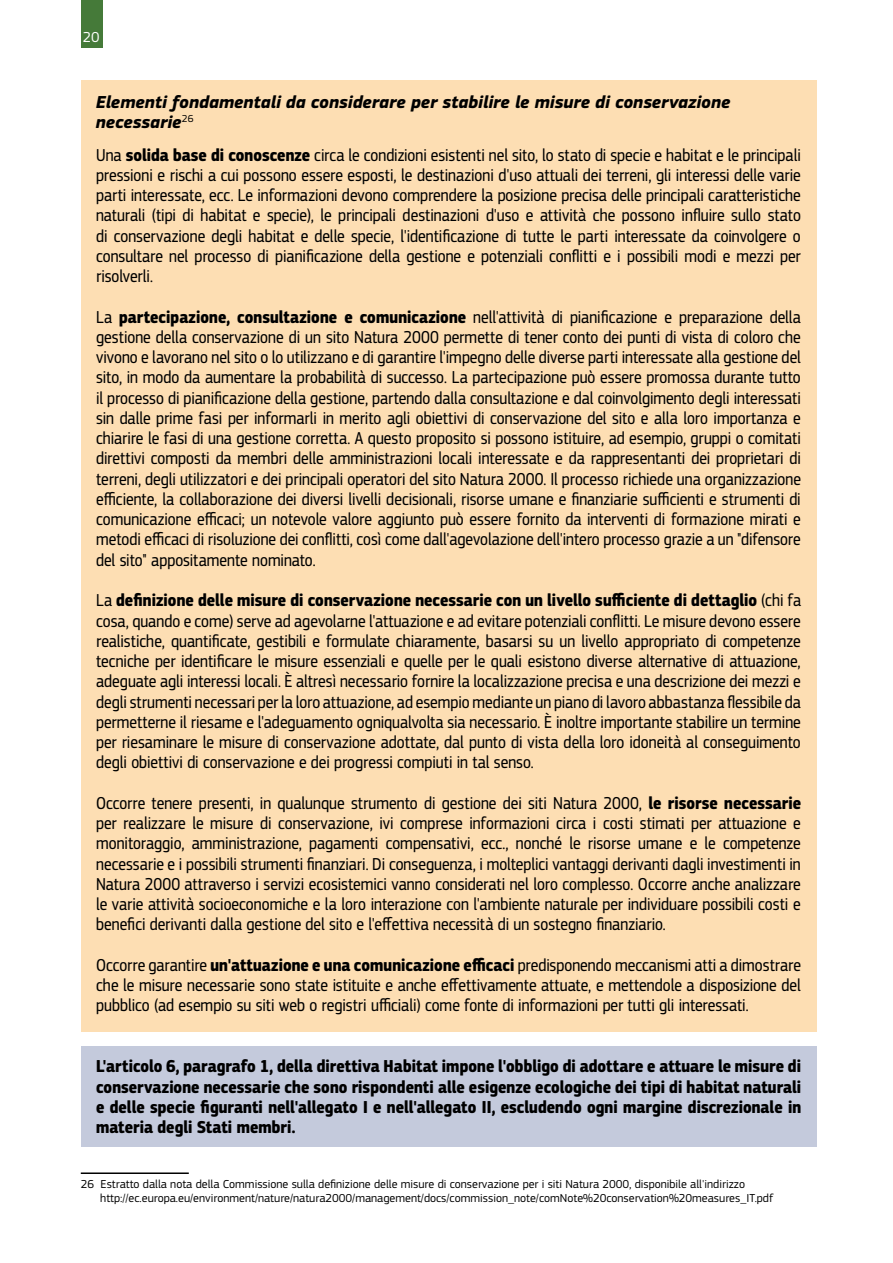
<style>
.page{position:relative;width:893px;height:1263px;background:#fff}
.page>*{position:absolute;margin:0;border:0;box-sizing:border-box;transform-origin:0 0}
.t1{font:18px/20.2px "EC Square Sans Cond Pro";color:#000;text-align:justify}
.t2{font:700 18px/20.2px "EC Square Sans Cond Pro";letter-spacing:.005em;color:#000;text-align:justify}
.t3{font:italic 700 18px/20.2px "EC Square Sans Pro";letter-spacing:-.005em;color:#000}
.t4{font:15px "EC Square Sans Pro";color:#fff}
.t5{font:12px/14.4px "EC Square Sans Pro";color:#000}
.s1{font-weight:700}
</style>
<div class="page">
<div style="left:81px;top:0;width:21px;height:48px;background:#457a39"></div>
<hr style="left:81px;top:1172px;width:108px;height:2px;background:#000">
<div style="left:81px;top:1046px;width:735px;height:101px;background:#c4cadc"></div>
<div style="left:81px;top:81px;width:735px;height:951px;background:#fddeb3"></div>
<p class="t4" style="left:83px;top:28px;width:18px">20</p>
<p class="t3" style="left:96px;top:92px;width:636px">Elementi fondamentali da considerare per stabilire le misure di conservazione necessarie<sup>26</sup></p>
<p class="t1" style="left:96px;top:145px;width:706px">Una <span class="s1">solida base di conoscenze</span> circa le condizioni esistenti nel sito, lo stato di specie e habitat e le principali pressioni e rischi a cui possono essere esposti, le destinazioni d'uso attuali dei terreni, gli interessi delle varie parti interessate, ecc. Le informazioni devono comprendere la posizione precisa delle principali caratteristiche naturali (tipi di habitat e specie), le principali destinazioni d'uso e attività che possono influire sullo stato di conservazione degli habitat e delle specie, l'identificazione di tutte le parti interessate da coinvolgere o consultare nel processo di pianificazione della gestione e potenziali conflitti e i possibili modi e mezzi per risolverli.</p>
<p class="t1" style="left:96px;top:307px;width:706px">La <span class="s1">partecipazione, consultazione e comunicazione</span> nell'attività di pianificazione e preparazione della gestione della conservazione di un sito Natura 2000 permette di tener conto dei punti di vista di coloro che vivono e lavorano nel sito o lo utilizzano e di garantire l'impegno delle diverse parti interessate alla gestione del sito, in modo da aumentare la probabilità di successo. La partecipazione può essere promossa durante tutto il processo di pianificazione della gestione, partendo dalla consultazione e dal coinvolgimento degli interessati sin dalle prime fasi per informarli in merito agli obiettivi di conservazione del sito e alla loro importanza e chiarire le fasi di una gestione corretta. A questo proposito si possono istituire, ad esempio, gruppi o comitati direttivi composti da membri delle amministrazioni locali interessate e da rappresentanti dei proprietari di terreni, degli utilizzatori e dei principali operatori del sito Natura 2000. Il processo richiede una organizzazione efficiente, la collaborazione dei diversi livelli decisionali, risorse umane e finanziarie sufficienti e strumenti di comunicazione efficaci; un notevole valore aggiunto può essere fornito da interventi di formazione mirati e metodi efficaci di risoluzione dei conflitti, così come dall'agevolazione dell'intero processo grazie a un "difensore del sito" appositamente nominato.</p>
<p class="t1" style="left:96px;top:590px;width:706px">La <span class="s1">definizione delle misure di conservazione necessarie con un livello sufficiente di dettaglio</span> (chi fa cosa, quando e come) serve ad agevolarne l'attuazione e ad evitare potenziali conflitti. Le misure devono essere realistiche, quantificate, gestibili e formulate chiaramente, basarsi su un livello appropriato di competenze tecniche per identificare le misure essenziali e quelle per le quali esistono diverse alternative di attuazione, adeguate agli interessi locali. È altresì necessario fornire la localizzazione precisa e una descrizione dei mezzi e degli strumenti necessari per la loro attuazione, ad esempio mediante un piano di lavoro abbastanza flessibile da permetterne il riesame e l'adeguamento ogniqualvolta sia necessario. È inoltre importante stabilire un termine per riesaminare le misure di conservazione adottate, dal punto di vista della loro idoneità al conseguimento degli obiettivi di conservazione e dei progressi compiuti in tal senso.</p>
<p class="t1" style="left:96px;top:793px;width:706px">Occorre tenere presenti, in qualunque strumento di gestione dei siti Natura 2000, <span class="s1">le risorse necessarie </span>per realizzare le misure di conservazione, ivi comprese informazioni circa i costi stimati per attuazione e monitoraggio, amministrazione, pagamenti compensativi, ecc., nonché le risorse umane e le competenze necessarie e i possibili strumenti finanziari. Di conseguenza, i molteplici vantaggi derivanti dagli investimenti in Natura 2000 attraverso i servizi ecosistemici vanno considerati nel loro complesso. Occorre anche analizzare le varie attività socioeconomiche e la loro interazione con l'ambiente naturale per individuare possibili costi e benefici derivanti dalla gestione del sito e l'effettiva necessità di un sostegno finanziario.</p>
<p class="t1" style="left:96px;top:955px;width:706px">Occorre garantire <span class="s1">un'attuazione e una comunicazione efficaci</span> predisponendo meccanismi atti a dimostrare che le misure necessarie sono state istituite e anche effettivamente attuate, e mettendole a disposizione del pubblico (ad esempio su siti web o registri ufficiali) come fonte di informazioni per tutti gli interessati.</p>
<p class="t2" style="left:96px;top:1057px;width:707px">L'articolo 6, paragrafo 1, della direttiva Habitat impone l'obbligo di adottare e attuare le misure di conservazione necessarie che sono rispondenti alle esigenze ecologiche dei tipi di habitat naturali e delle specie figuranti nell'allegato I e nell'allegato II, escludendo ogni margine discrezionale in materia degli Stati membri.</p>
<p class="t5" style="left:100px;top:1176px;width:675px;text-indent:-20px">26 Estratto dalla nota della Commissione sulla definizione delle misure di conservazione per i siti Natura 2000, disponibile all'indirizzo http://ec.europa.eu/environment/nature/natura2000/management/docs/commission_note/comNote%20conservation%20measures_IT.pdf</p>
</div>
